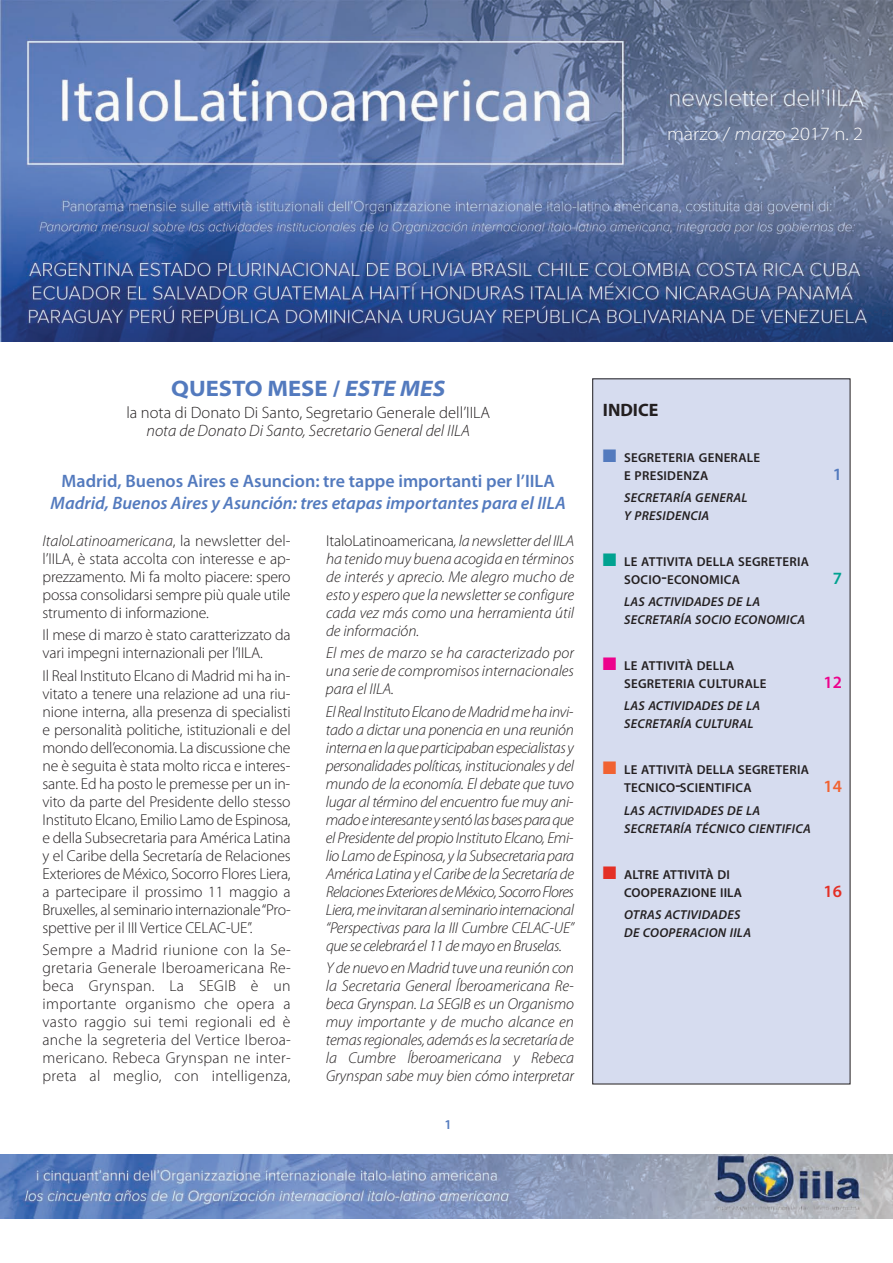
<style>
.page{position:relative;width:893px;height:1263px;background:#fff}
.page>*{position:absolute;margin:0;border:0;box-sizing:border-box;transform-origin:0 0}
.t1{font:700 semi-expanded 22.5px "Myriad Pro";color:#537abe}
.t2{font:300 semi-expanded 18.75px "Myriad Pro";color:#fff}
.t3{font:italic 600 18px "Myriad Pro";color:#537abe}
.t4{font:600 18px "Myriad Pro";color:#537abe}
.t5{font:700 18px "Myriad Pro";color:#231f20}
.t6{font:600 17.25px "Myriad Pro";color:#ed028c}
.t7{font:600 17.25px "Myriad Pro";color:#f16231}
.t8{font:600 17.25px "Myriad Pro";color:#e42f25}
.t9{font:600 17.25px "Myriad Pro";color:#537abe}
.t10{font:600 17.25px "Myriad Pro";color:#00a290}
.t11{font:300 16.5px "Myriad Pro";color:#231f20}
.t12{font:italic 300 16.5px "Myriad Pro";color:#231f20}
.t13{font:italic 300 15.75px/18px "Myriad Pro";letter-spacing:-.005em;color:#231f20;text-align:justify}
.t14{font:300 15.75px/18px "Myriad Pro";letter-spacing:-.01em;color:#231f20;text-align:justify}
.t15{font:600 13.5px "Myriad Pro";color:#537abe}
.t16{font:italic 600 12.9px/18px "Myriad Pro";letter-spacing:.02em;color:#231f20}
.t17{font:600 12.9px/18px "Myriad Pro";letter-spacing:.02em;color:#231f20}
.s1{font-style:italic}
.s2{font-style:normal}
.s3{color:#537abe}
.s4{color:#00a290}
.s5{font-size:17.25px}
.s6{color:#ed028c}
.s7{color:#f16231}
.s8{color:#e42f25}
</style>
<div class="page">
<div style="left:593px;top:379px;width:257px;height:705px;background:#d6dcef"></div>
<div style="left:592px;top:378px;width:258px;height:706px;border:1px solid #231f20"></div>
<img style="left:0;top:0;width:893px;height:341px">
<svg style="left:0;top:1218px;width:893px;height:1px"></svg>
<img style="left:0;top:1154px;width:893px;height:64px">
<p class="t2" style="left:667px;top:126px;width:198px">marzo / <span class="s1">marzo</span> 2017 n. 2</p>
<h1 class="t1" style="left:171px;top:380px;width:276px">QUESTO MESE / <span class="s1">ESTE MES</span></h1>
<p class="t11" style="left:126px;top:407px;width:365px">la nota di Donato Di Santo, Segretario Generale dell’IILA</p>
<p class="t12" style="left:147px;top:425px;width:325px">nota de Donato Di Santo, Secretario General del IILA</p>
<p class="t4" style="left:62px;top:474px;width:495px">Madrid, Buenos Aires e Asuncion: tre tappe importanti per l’IILA</p>
<p class="t3" style="left:51px;top:496px;width:517px">Madrid, Buenos Aires y Asunción: tres etapas importantes para el IILA</p>
<p class="t14" style="left:43px;top:533px;width:250px"><span class="s1">ItaloLatinoamericana</span>, la newsletter del&shy;l’IILA, è stata accolta con interesse e ap&shy;prezzamento. Mi fa molto piacere: spero possa consolidarsi sempre più quale utile strumento di informazione.</p>
<p class="t14" style="left:43px;top:627px;width:250px">Il mese di marzo è stato caratterizzato da vari impegni internazionali per l’IILA.</p>
<p class="t14" style="left:42px;top:668px;width:250px">Il Real Instituto Elcano di Madrid mi ha in&shy;vitato a tenere una relazione ad una riu&shy;nione interna, alla presenza di specialisti e personalità politiche, istituzionali e del mondo dell’economia. La discussione che ne è seguita è stata molto ricca e interes&shy;sante. Ed ha posto le premesse per un in&shy;vito da parte del Presidente dello stesso Instituto Elcano, Emilio Lamo de Espinosa, e della Subsecretaria para América Latina y el Caribe della Secretaría de Relaciones Exteriores de México, Socorro Flores Liera, a partecipare il prossimo 11 maggio a Bruxelles, al seminario internazionale“Pro&shy;spettive per il III Vertice CELAC-UE”.</p>
<p class="t14" style="left:43px;top:942px;width:250px">Sempre a Madrid riunione con la Se&shy;gretaria Generale Iberoamericana Re&shy;beca Grynspan. La SEGIB è un importante organismo che opera a vasto raggio sui temi regionali ed è anche la segreteria del Vertice Iberoa&shy;mericano. Rebeca Grynspan ne inter&shy;preta al meglio, con intelligenza,</p>
<p class="t13" style="left:326px;top:533px;width:250px"><span class="s2">ItaloLatinoamericana</span>, la newsletter del IILA ha tenido muy buena acogida en términos de interés y aprecio. Me alegro mucho de esto y espero que la newsletter se configure cada vez más como una herramienta útil de información.</p>
<p class="t13" style="left:326px;top:645px;width:250px">El mes de marzo se ha caracterizado por una serie de compromisos internacionales para el IILA.</p>
<p class="t13" style="left:326px;top:704px;width:250px">El Real Instituto Elcano de Madrid me ha invi&shy;tado a dictar una ponencia en una reunión interna en la que participaban especialistas y personalidades políticas, institucionales y del mundo de la economía. El debate que tuvo lugar al término del encuentro fue muy ani&shy;mado e interesante y sentó las bases para que el Presidente del propio Instituto Elcano, Emi&shy;lio Lamo de Espinosa, y la Subsecretaria para América Latina y el Caribe de la Secretaría de Relaciones Exteriores de México, Socorro Flores Liera, me invitaran al seminario internacional “Perspectivas para la III Cumbre CELAC-UE” que se celebrará el 11 de mayo en Bruselas.</p>
<p class="t13" style="left:326px;top:960px;width:250px">Y de nuevo en Madrid tuve una reunión con la Secretaria General Íberoamericana Re&shy;beca Grynspan. La SEGIB es un Organismo muy importante y de mucho alcance en temas regionales, además es la secretaría de la Cumbre Íberoamericana y Rebeca Grynspan sabe muy bien cómo interpretar</p>
<p class="t15" style="left:444px;top:1120px;width:9px">1</p>
<p class="t5" style="left:603px;top:403px;width:57px">INDICE</p>
<p class="t17" style="left:624px;top:449px;width:137px;text-indent:-21px"><span class="s3">■</span> SEGRETERIA GENERALE<br>E PRESIDENZA</p>
<p class="t16" style="left:624px;top:489px;width:125px">SECRETARÍA GENERAL<br>Y PRESIDENCIA</p>
<p class="t17" style="left:624px;top:553px;width:186px;text-indent:-21px"><span class="s4">■</span> LE ATTIVITA DELLA SEGRETERIA<br>SOCIO<span class="s5">-</span>ECONOMICA</p>
<p class="t16" style="left:624px;top:594px;width:183px">LAS ACTIVIDADES DE LA<br>SECRETARÍA SOCIO ECONOMICA</p>
<p class="t17" style="left:624px;top:658px;width:144px;text-indent:-21px"><span class="s6">■</span> LE ATTIVITÀ DELLA<br>SEGRETERIA CULTURALE</p>
<p class="t16" style="left:624px;top:698px;width:138px">LAS ACTIVIDADES DE LA<br>SECRETARÍA CULTURAL</p>
<p class="t17" style="left:624px;top:762px;width:186px;text-indent:-21px"><span class="s7">■</span> LE ATTIVITÀ DELLA SEGRETERIA<br>TECNICO<span class="s5">-</span>SCIENTIFICA</p>
<p class="t16" style="left:624px;top:802px;width:188px">LAS ACTIVIDADES DE LA<br>SECRETARÍA TÉCNICO CIENTIFICA</p>
<p class="t17" style="left:624px;top:866px;width:119px;text-indent:-21px"><span class="s8">■</span> ALTRE ATTIVITÀ DI<br>COOPERAZIONE IILA</p>
<p class="t16" style="left:624px;top:906px;width:128px">OTRAS ACTIVIDADES<br>DE COOPERACION IILA</p>
<p class="t9" style="left:833px;top:467px;width:11px">1</p>
<p class="t10" style="left:833px;top:571px;width:11px">7</p>
<p class="t6" style="left:823px;top:676px;width:20px">12</p>
<p class="t7" style="left:823px;top:780px;width:20px">14</p>
<p class="t8" style="left:823px;top:884px;width:20px">16</p>
</div>
